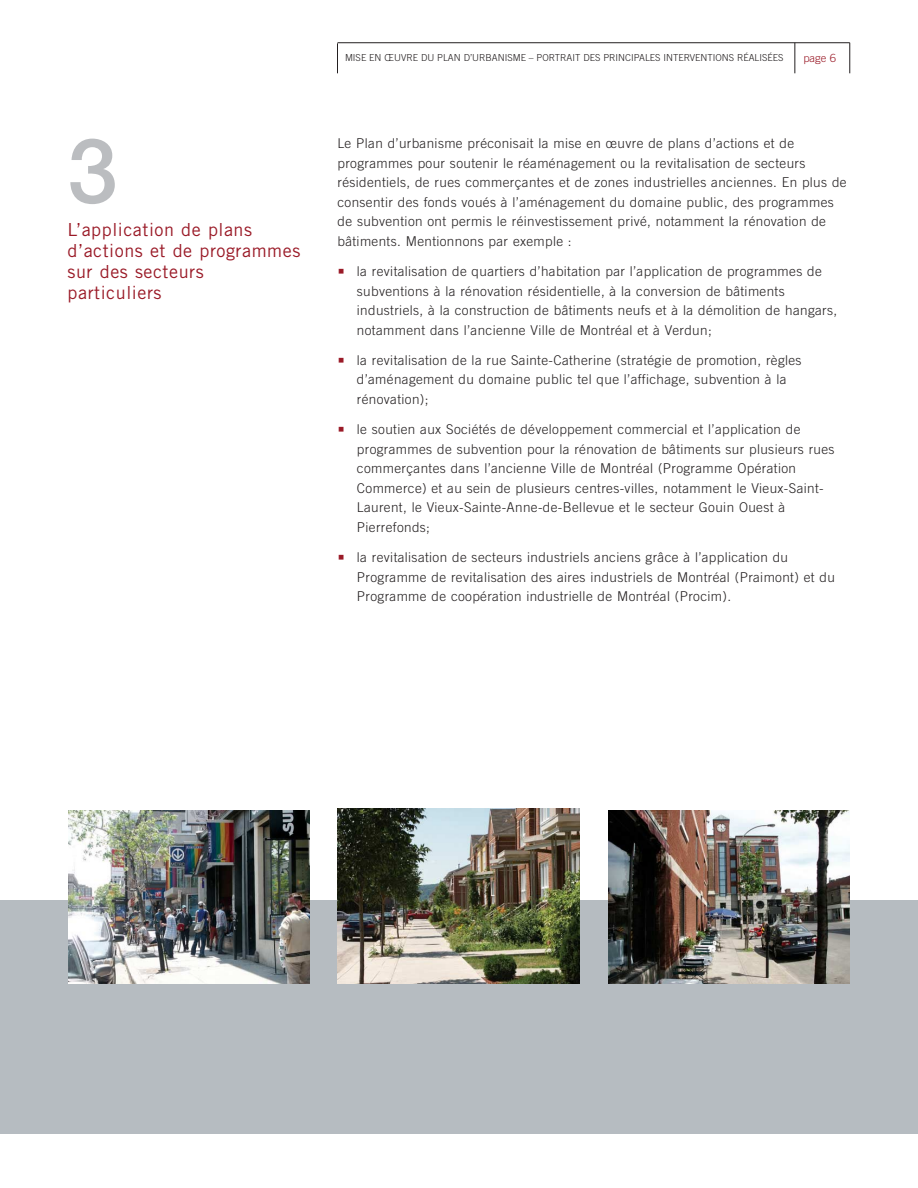
<style>
.page{position:relative;width:918px;height:1188px;background:#fff}
.page>*{position:absolute;margin:0;border:0;box-sizing:border-box;transform-origin:0 0}
.t1{font:500 90px "Helvetica Neue";color:#bbbdc0}
.t2{font:18px/21px "Trade Gothic";letter-spacing:.03em;color:#9a1a27}
.t3{font:300 13.5px/19.5px "Trade Gothic";letter-spacing:.03em;color:#231f20}
.t4{font:300 11.25px "Trade Gothic";color:#9a1a27}
.t5{font:300 9.6px "Trade Gothic";color:#231f20}
.s1{font-family:"Oblong";font-weight:700;font-size:25.5px;color:#9a1a27}
</style>
<div class="page">
<div style="left:1px;top:900px;width:917px;height:234px;background:#b6bcc1"></div>
<img style="left:68px;top:810px;width:242px;height:174px">
<img style="left:608px;top:810px;width:242px;height:174px">
<img style="left:338px;top:808px;width:242px;height:175px">
<hr style="left:338px;top:42px;width:512px;height:1px;background:#231f20">
<hr style="left:337px;top:43px;width:1px;height:30px;background:#231f20">
<hr style="left:795px;top:43px;width:1px;height:30px;background:#231f20">
<hr style="left:850px;top:43px;width:1px;height:30px;background:#231f20">
<h1 class="t1" style="left:68px;top:139px;width:52px">3</h1>
<h2 class="t2" style="left:68px;top:221px;width:234px">L’application de plans d’actions et de programmes sur des secteurs particuliers</h2>
<p class="t5" style="left:345px;top:54px;width:440px">MISE EN ŒUVRE DU PLAN D’URBANISME – PORTRAIT DES PRINCIPALES INTERVENTIONS RÉALISÉES</p>
<p class="t4" style="left:803px;top:54px;width:34px">page 6</p>
<p class="t3" style="left:338px;top:135px;width:511px">Le Plan d’urbanisme préconisait la mise en œuvre de plans d’actions et de programmes pour soutenir le réaménagement ou la revitalisation de secteurs résidentiels, de rues commerçantes et de zones industrielles anciennes. En plus de consentir des fonds voués à l’aménagement du domaine public, des programmes de subvention ont permis le réinvestissement privé, notamment la rénovation de bâtiments. Mentionnons par exemple :</p>
<p class="t3" style="left:357px;top:263px;width:482px;text-indent:-19px"><span class="s1">•</span> la revitalisation de quartiers d’habitation par l’application de programmes de subventions à la rénovation résidentielle, à la conversion de bâtiments industriels, à la construction de bâtiments neufs et à la démolition de hangars, notamment dans l’ancienne Ville de Montréal et à Verdun;</p>
<p class="t3" style="left:357px;top:352px;width:446px;text-indent:-19px"><span class="s1">•</span> la revitalisation de la rue Sainte-Catherine (stratégie de promotion, règles d’aménagement du domaine public tel que l’affichage, subvention à la rénovation);</p>
<p class="t3" style="left:357px;top:421px;width:479px;text-indent:-19px"><span class="s1">•</span> le soutien aux Sociétés de développement commercial et l’application de programmes de subvention pour la rénovation de bâtiments sur plusieurs rues commerçantes dans l’ancienne Ville de Montréal (Programme Opération Commerce) et au sein de plusieurs centres-villes, notamment le Vieux-Saint-Laurent, le Vieux-Sainte-Anne-de-Bellevue et le secteur Gouin Ouest à Pierrefonds;</p>
<p class="t3" style="left:357px;top:549px;width:480px;text-indent:-19px"><span class="s1">•</span> la revitalisation de secteurs industriels anciens grâce à l’application du<br>Programme de revitalisation des aires industriels de Montréal (Praimont) et du<br>Programme de coopération industrielle de Montréal (Procim).</p>
</div>
